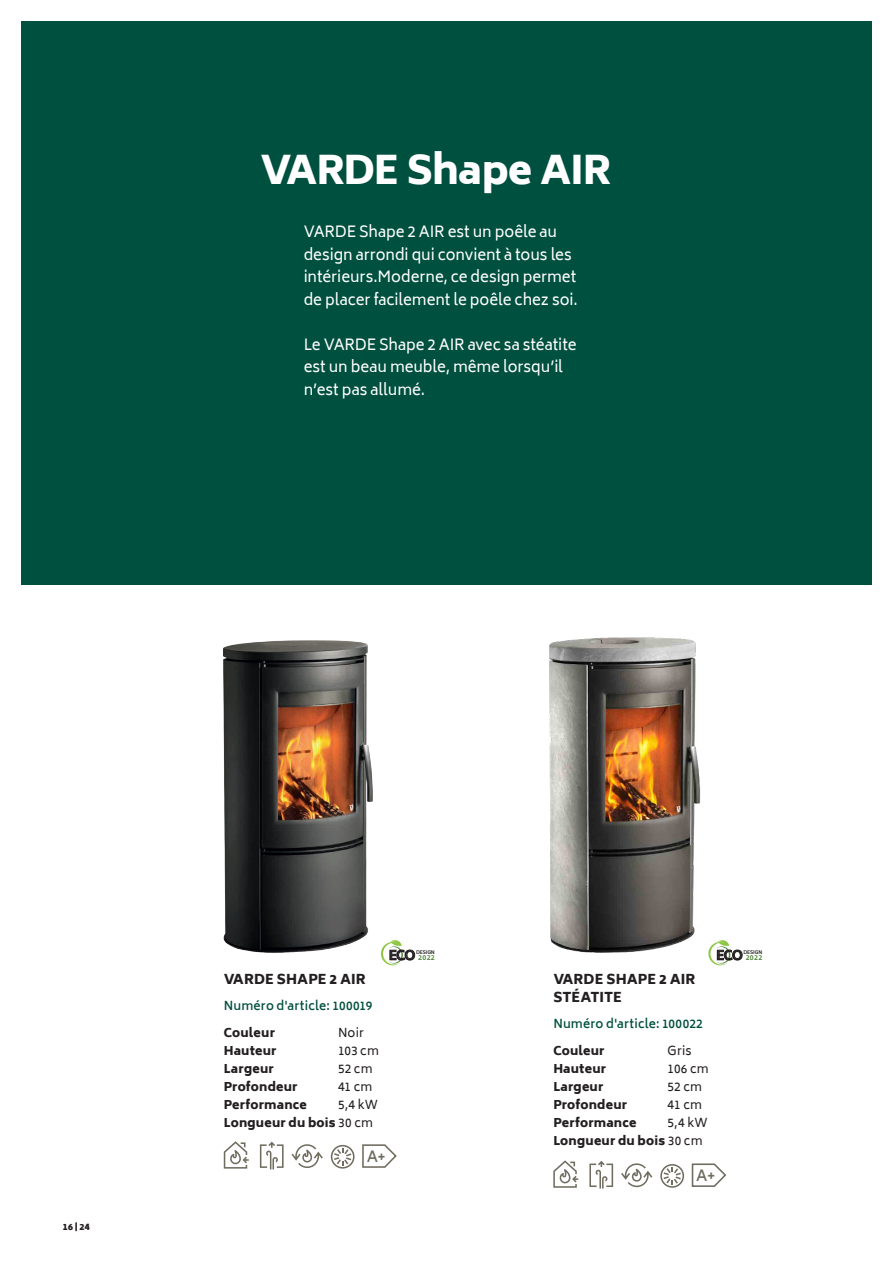
<style>
.page{position:relative;width:893px;height:1263px;background:#fff}
.page>*{position:absolute;margin:0;border:0;box-sizing:border-box;transform-origin:0 0}
.Overskrift_produkt{font:900 39px "Biryani";letter-spacing:-.025em;color:#fff}
.Varde_-_Intro{font:15px/22.5px "Biryani";letter-spacing:-.005em;color:#fff}
.Varde_-_Brødtekst_9{font:600 15px "Biryani";color:#706c60}
.Varde_-_Brødtekst_9-2{font:900 13.5px/18px "Biryani";letter-spacing:.005em;color:#231f20}
.t1{font:700 12.6px "Biryani";letter-spacing:-.05em;color:#231f20}
.Varde_-_Brødtekst_9-3{font:900 12px "Biryani";letter-spacing:.015em;color:#231f20}
.Varde_-_Brødtekst_9-4{font:600 12px "Biryani";letter-spacing:.015em;color:#00503f}
.Varde_-_Brødtekst_9-5{font:12px "Biryani";letter-spacing:.015em;color:#231f20}
.t2{font:900 9px "Biryani";color:#231f20}
.t3{font:700 7.05px "Biryani";letter-spacing:.05em;color:#558741}
.t4{font:700 4.8px "Biryani";letter-spacing:-.025em;color:#231f20}
.s1{font-weight:400}
</style>
<div class="page">
<div style="left:21px;top:21px;width:851px;height:564px;background:#00503f"></div>
<svg style="left:383px;top:940px;width:32px;height:26px"></svg>
<img style="left:223px;top:640px;width:163px;height:320px">
<svg style="left:224px;top:1141px;width:25px;height:27px"></svg>
<svg style="left:260px;top:1142px;width:24px;height:27px"></svg>
<svg style="left:292px;top:1144px;width:31px;height:24px"></svg>
<svg style="left:331px;top:1145px;width:24px;height:23px"></svg>
<svg style="left:362px;top:1144px;width:35px;height:24px"></svg>
<img style="left:549px;top:637px;width:152px;height:315px">
<svg style="left:708px;top:940px;width:34px;height:26px"></svg>
<svg style="left:553px;top:1160px;width:25px;height:28px"></svg>
<svg style="left:589px;top:1161px;width:24px;height:27px"></svg>
<svg style="left:621px;top:1163px;width:31px;height:24px"></svg>
<svg style="left:660px;top:1164px;width:24px;height:24px"></svg>
<svg style="left:691px;top:1163px;width:36px;height:24px"></svg>
<p class="Overskrift_produkt" style="left:260px;top:148px;width:353px">VARDE Shape AIR</p>
<p class="Varde_-_Intro" style="left:304px;top:221px;width:275px">VARDE Shape 2 AIR est un poêle au design arrondi qui convient à tous les intérieurs.Moderne, ce design permet de placer facilement le poêle chez soi.</p>
<p class="Varde_-_Intro" style="left:304px;top:333px;width:274px">Le VARDE Shape 2 AIR avec sa stéatite est un beau meuble, même lorsqu’il n’est pas allumé.</p>
<p class="t2" style="left:63px;top:1222px;width:28px">16 | 24</p>
<p class="t4" style="left:416px;top:949px;width:20px">DESIGN</p>
<p class="t3" style="left:418px;top:953px;width:18px">2022</p>
<p class="t1" style="left:389px;top:948px;width:28px">ECO</p>
<p class="t4" style="left:743px;top:949px;width:20px">DESIGN</p>
<p class="t3" style="left:746px;top:953px;width:18px">2022</p>
<p class="t1" style="left:716px;top:948px;width:28px">ECO</p>
<p class="Varde_-_Brødtekst_9-2" style="left:224px;top:970px;width:144px">VARDE SHAPE 2 AIR</p>
<p class="Varde_-_Brødtekst_9-4" style="left:224px;top:999px;width:150px">Numéro d'article: 100019</p>
<p class="Varde_-_Brødtekst_9-3" style="left:224px;top:1026px;width:53px">Couleur</p>
<p class="Varde_-_Brødtekst_9-5" style="left:338px;top:1026px;width:27px">Noir</p>
<p class="Varde_-_Brødtekst_9-3" style="left:224px;top:1044px;width:54px">Hauteur</p>
<p class="Varde_-_Brødtekst_9-5" style="left:338px;top:1044px;width:42px">103 cm</p>
<p class="Varde_-_Brødtekst_9-3" style="left:224px;top:1062px;width:52px">Largeur</p>
<p class="Varde_-_Brødtekst_9-5" style="left:338px;top:1062px;width:36px">52 cm</p>
<p class="Varde_-_Brødtekst_9-3" style="left:224px;top:1080px;width:75px">Profondeur</p>
<p class="Varde_-_Brødtekst_9-5" style="left:338px;top:1080px;width:36px">41 cm</p>
<p class="Varde_-_Brødtekst_9-3" style="left:224px;top:1098px;width:85px">Performance</p>
<p class="Varde_-_Brødtekst_9-5" style="left:338px;top:1098px;width:42px">5,4 kW</p>
<p class="Varde_-_Brødtekst_9-3" style="left:224px;top:1116px;width:151px">Longueur du bois <span class="s1">30 cm</span></p>
<p class="Varde_-_Brødtekst_9" style="left:367px;top:1147px;width:21px">A+</p>
<p class="Varde_-_Brødtekst_9-2" style="left:553px;top:970px;width:144px">VARDE SHAPE 2 AIR<br>STÉATITE</p>
<p class="Varde_-_Brødtekst_9-4" style="left:553px;top:1017px;width:151px">Numéro d'article: 100022</p>
<p class="Varde_-_Brødtekst_9-3" style="left:553px;top:1044px;width:53px">Couleur</p>
<p class="Varde_-_Brødtekst_9-5" style="left:668px;top:1044px;width:26px">Gris</p>
<p class="Varde_-_Brødtekst_9-3" style="left:553px;top:1062px;width:54px">Hauteur</p>
<p class="Varde_-_Brødtekst_9-5" style="left:668px;top:1062px;width:43px">106 cm</p>
<p class="Varde_-_Brødtekst_9-3" style="left:553px;top:1080px;width:52px">Largeur</p>
<p class="Varde_-_Brødtekst_9-5" style="left:668px;top:1080px;width:36px">52 cm</p>
<p class="Varde_-_Brødtekst_9-3" style="left:553px;top:1098px;width:75px">Profondeur</p>
<p class="Varde_-_Brødtekst_9-5" style="left:667px;top:1098px;width:36px">41 cm</p>
<p class="Varde_-_Brødtekst_9-3" style="left:553px;top:1116px;width:85px">Performance</p>
<p class="Varde_-_Brødtekst_9-5" style="left:668px;top:1116px;width:42px">5,4 kW</p>
<p class="Varde_-_Brødtekst_9-3" style="left:553px;top:1134px;width:151px">Longueur du bois <span class="s1">30 cm</span></p>
<p class="Varde_-_Brødtekst_9" style="left:696px;top:1167px;width:21px">A+</p>
</div>
